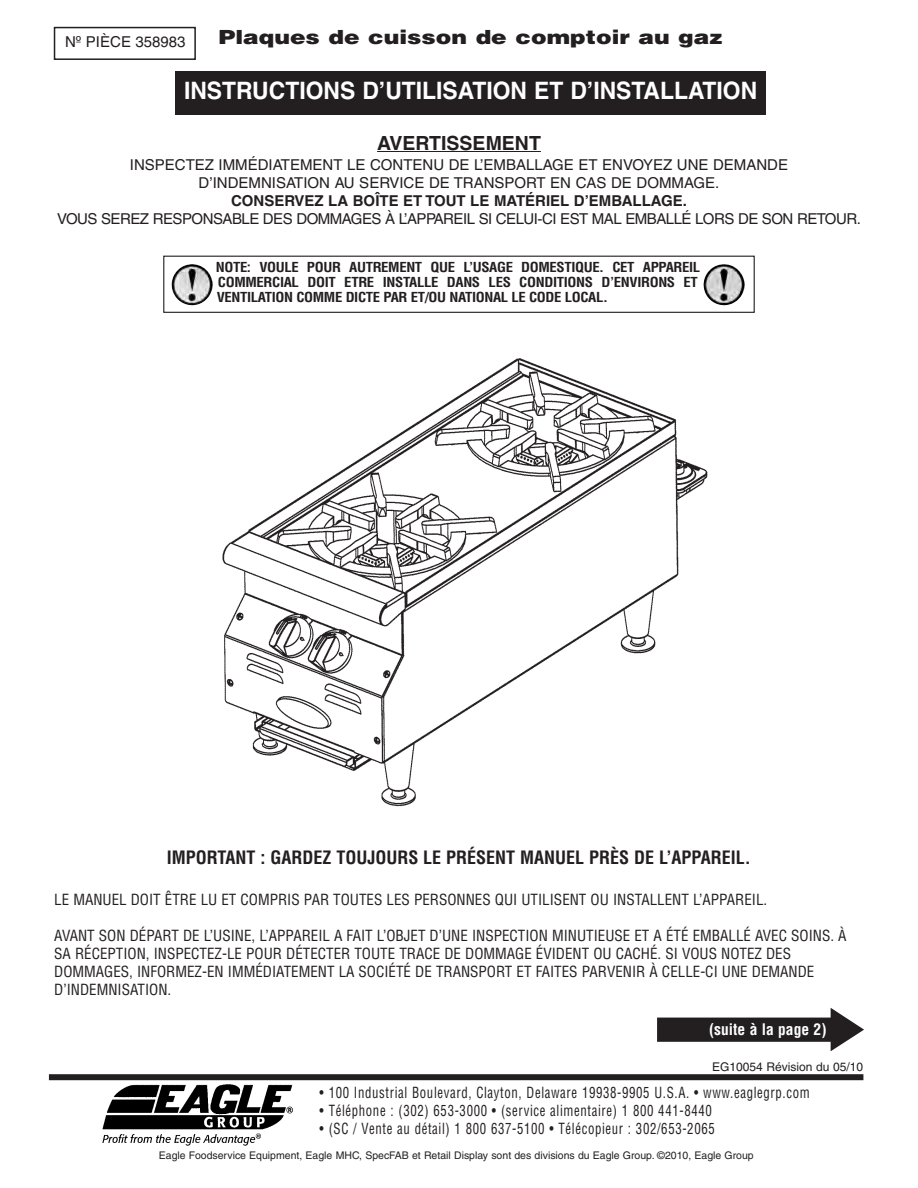
<style>
.page{position:relative;width:918px;height:1188px;background:#fff}
.page>*{position:absolute;margin:0;border:0;box-sizing:border-box;transform-origin:0 0}
.t1{font:700 24px "Helvetica";color:#fff;scale:.95 1}
.t2{font:900 19.5px "Helvetica";color:#231f20;scale:1.2 1}
.t3{font:700 19.5px "Helvetica";color:#231f20}
.t4{font:700 condensed 18px "Helvetica";color:#231f20}
.t5{font:700 condensed 15.6px "Helvetica";color:#fff}
.t6{font:condensed 15px/18px "Helvetica";color:#231f20}
.t7{font:condensed 15px "Helvetica";letter-spacing:.05em;color:#231f20;scale:.85 1}
.t8{font:15px/18px "Helvetica";color:#231f20;text-align:center}
.t9{font:15px "Helvetica";letter-spacing:-.035em;color:#231f20}
.t10{font:700 15px "Helvetica";color:#231f20}
.t11{font:700 condensed 13.5px/15.1px "Helvetica";letter-spacing:-.025em;color:#231f20;scale:1.09 1}
.t12{font:12px "Helvetica";color:#231f20}
.t13{font:10.5px "Helvetica";color:#231f20}
</style>
<div class="page">
<div style="left:54px;top:27px;width:142px;height:33px;border:2px solid #231f20"></div>
<img style="left:102px;top:1085px;width:190px;height:60px">
<div style="left:49px;top:1074px;width:814px;height:6px;background:#231f20"></div>
<svg style="left:657px;top:1008px;width:207px;height:43px"></svg>
<div style="left:175px;top:72px;width:591px;height:43px;background:#231f20"></div>
<hr style="left:377px;top:151px;width:164px;height:1px;background:#231f20">
<img style="left:222px;top:358px;width:486px;height:449px">
<div style="left:163px;top:256px;width:592px;height:57px;border:1px solid #231f20"></div>
<img style="left:177px;top:264px;width:36px;height:41px">
<img style="left:709px;top:264px;width:36px;height:41px">
<p class="t8" style="left:65px;top:34px;width:122px">Nº PIÈCE 358983</p>
<h2 class="t2" style="left:219px;top:29px;width:421px">Plaques de cuisson de comptoir au gaz</h2>
<h1 class="t1" style="left:184px;top:82px;width:605px">INSTRUCTIONS D’UTILISATION ET D’INSTALLATION</h1>
<h2 class="t3" style="left:377px;top:136px;width:165px">AVERTISSEMENT</h2>
<p class="t8" style="left:130px;top:157px;width:660px">INSPECTEZ IMMÉDIATEMENT LE CONTENU DE L’EMBALLAGE ET ENVOYEZ UNE DEMANDE<br>D’INDEMNISATION AU SERVICE DE TRANSPORT EN CAS DE DOMMAGE.</p>
<p class="t10" style="left:231px;top:195px;width:457px">CONSERVEZ LA BOÎTE ET TOUT LE MATÉRIEL D’EMBALLAGE.</p>
<p class="t9" style="left:57px;top:213px;width:805px">VOUS SEREZ RESPONSABLE DES DOMMAGES À L’APPAREIL SI CELUI-CI EST MAL EMBALLÉ LORS DE SON RETOUR.</p>
<p class="t11" style="left:216px;top:260px;width:446px">NOTE: VOULE POUR AUTREMENT QUE L’USAGE DOMESTIQUE. CET APPAREIL<br>COMMERCIAL DOIT ETRE INSTALLE DANS LES CONDITIONS D’ENVIRONS ET<br>VENTILATION COMME DICTE PAR ET/OU NATIONAL LE CODE LOCAL.</p>
<p class="t4" style="left:167px;top:848px;width:585px">IMPORTANT : GARDEZ TOUJOURS LE PRÉSENT MANUEL PRÈS DE L’APPAREIL.</p>
<p class="t6" style="left:54px;top:891px;width:715px">LE MANUEL DOIT ÊTRE LU ET COMPRIS PAR TOUTES LES PERSONNES QUI UTILISENT OU INSTALLENT L’APPAREIL.</p>
<p class="t6" style="left:54px;top:927px;width:794px">AVANT SON DÉPART DE L’USINE, L’APPAREIL A FAIT L’OBJET D’UNE INSPECTION MINUTIEUSE ET A ÉTÉ EMBALLÉ AVEC SOINS. À SA RÉCEPTION, INSPECTEZ-LE POUR DÉTECTER TOUTE TRACE DE DOMMAGE ÉVIDENT OU CACHÉ. SI VOUS NOTEZ DES DOMMAGES, INFORMEZ-EN IMMÉDIATEMENT LA SOCIÉTÉ DE TRANSPORT ET FAITES PARVENIR À CELLE-CI UNE DEMANDE D’INDEMNISATION.</p>
<p class="t5" style="left:709px;top:1020px;width:119px">(suite à la page 2)</p>
<p class="t12" style="left:712px;top:1063px;width:153px">EG10054 Révision du 05/10</p>
<p class="t7" style="left:320px;top:1084px;width:578px">• 100 Industrial Boulevard, Clayton, Delaware 19938-9905 U.S.A. • www.eaglegrp.com</p>
<p class="t7" style="left:320px;top:1102px;width:463px">• Téléphone : (302) 653-3000 • (service alimentaire) 1 800 441-8440</p>
<p class="t7" style="left:320px;top:1120px;width:466px">• (SC / Vente au détail) 1 800 637-5100 • Télécopieur : 302/653-2065</p>
<p class="t13" style="left:159px;top:1151px;width:596px">Eagle Foodservice Equipment, Eagle MHC, SpecFAB et Retail Display sont des divisions du Eagle Group. ©2010, Eagle Group</p>
</div>
